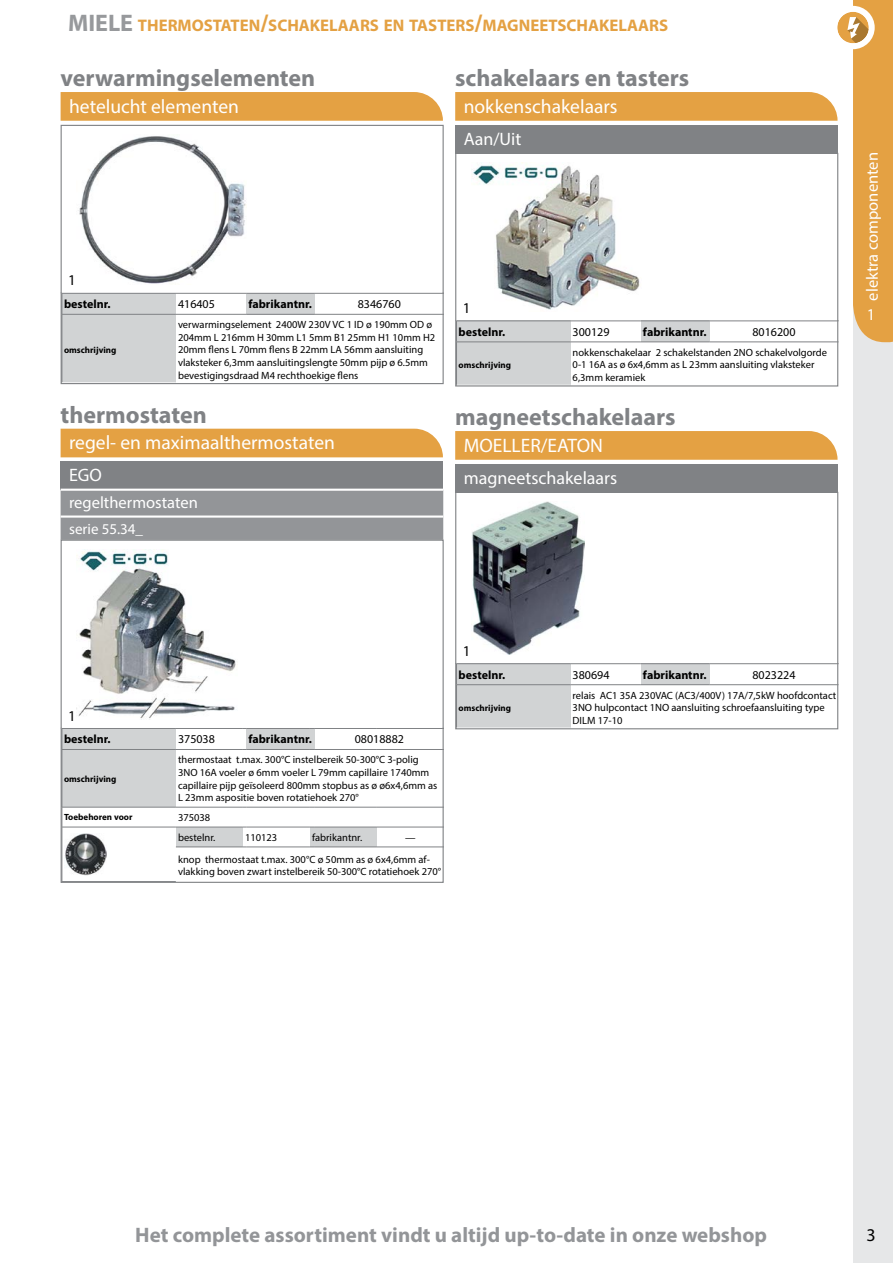
<style>
.page{position:relative;width:893px;height:1263px;background:#fff}
.page>*{position:absolute;margin:0;border:0;box-sizing:border-box;transform-origin:0 0}
.t1{font:700 24px "Myriad Pro";color:#808285}
.t2{font:700 21px "Myriad Pro";color:#939598}
.t3{font:19.5px "Myriad Pro";color:#fff}
.t4{font:18px "Myriad Pro";color:#fff}
.t5{font:18px "Myriad Pro";color:#000}
.t6{font:700 16.8px "Myriad Pro";color:#e4a143}
.t7{font:16.5px "Myriad Pro";color:#fff}
.t8{font:15px "Myriad Pro";color:#fff}
.t9{font:15px "Myriad Pro";color:#000}
.t10{font:700 12px "Myriad Pro";color:#000}
.t11{font:12px "Myriad Pro";color:#000}
.t12{font:10.5px/12.6px "Myriad Pro";color:#000}
.t13{font:700 9px "Myriad Pro";color:#000}
.s1{font-size:24px;color:#97999c}
.s2{font-size:24px}
</style>
<div class="page">
<div style="left:853px;top:0;width:40px;height:1263px;background:#e6e7e8"></div>
<div style="left:837px;top:12px;width:32px;height:31px;background:#e4a143;border-radius:50%"></div>
<svg style="left:847px;top:0;width:46px;height:342px;background:#e7af61"></svg>
<div style="left:61px;top:92px;width:382px;height:29px;background:#e4a143"></div>
<img style="left:78px;top:136px;width:168px;height:148px">
<div style="left:61px;top:125px;width:383px;height:169px;border:1px solid #808285"></div>
<div style="left:62px;top:293px;width:114px;height:21px;background:#d1d3d4"></div>
<div style="left:246px;top:293px;width:69px;height:21px;background:#d1d3d4"></div>
<div style="left:62px;top:314px;width:114px;height:69px;background:#d1d3d4"></div>
<hr style="left:62px;top:314px;width:114px;height:1px;background:#808285">
<hr style="left:176px;top:314px;width:70px;height:1px;background:#808285">
<hr style="left:246px;top:314px;width:69px;height:1px;background:#808285">
<hr style="left:315px;top:314px;width:129px;height:1px;background:#808285">
<div style="left:61px;top:292px;width:383px;height:92px;border:1px solid #808285"></div>
<div style="left:61px;top:462px;width:382px;height:28px;background:#808285"></div>
<div style="left:61px;top:491px;width:382px;height:49px;background:#939598"></div>
<hr style="left:61px;top:489px;width:382px;height:2px;background:#fff">
<hr style="left:61px;top:515px;width:382px;height:3px;background:#fff">
<div style="left:61px;top:429px;width:382px;height:28px;background:#e4a143"></div>
<img style="left:78px;top:549px;width:158px;height:170px">
<div style="left:61px;top:540px;width:383px;height:189px;border:1px solid #808285"></div>
<div style="left:62px;top:728px;width:114px;height:21px;background:#d1d3d4"></div>
<div style="left:246px;top:728px;width:69px;height:21px;background:#d1d3d4"></div>
<div style="left:62px;top:749px;width:114px;height:58px;background:#d1d3d4"></div>
<hr style="left:62px;top:749px;width:114px;height:1px;background:#808285">
<hr style="left:176px;top:749px;width:67px;height:1px;background:#808285">
<hr style="left:246px;top:749px;width:64px;height:1px;background:#808285">
<hr style="left:315px;top:749px;width:62px;height:1px;background:#808285">
<hr style="left:377px;top:749px;width:67px;height:1px;background:#808285">
<svg style="left:63px;top:807px;width:379px;height:69px"></svg>
<img style="left:64px;top:833px;width:43px;height:42px">
<div style="left:61px;top:727px;width:383px;height:156px;border:1px solid #808285"></div>
<div style="left:455px;top:125px;width:383px;height:28px;background:#808285"></div>
<div style="left:455px;top:92px;width:382px;height:29px;background:#e4a143"></div>
<img style="left:473px;top:162px;width:167px;height:148px">
<div style="left:455px;top:153px;width:383px;height:168px;border:1px solid #808285"></div>
<div style="left:456px;top:321px;width:114px;height:21px;background:#d1d3d4"></div>
<div style="left:641px;top:321px;width:68px;height:21px;background:#d1d3d4"></div>
<div style="left:456px;top:342px;width:114px;height:43px;background:#d1d3d4"></div>
<hr style="left:456px;top:342px;width:114px;height:1px;background:#808285">
<hr style="left:570px;top:342px;width:71px;height:1px;background:#808285">
<hr style="left:641px;top:342px;width:68px;height:1px;background:#808285">
<hr style="left:709px;top:342px;width:129px;height:1px;background:#808285">
<div style="left:455px;top:320px;width:383px;height:66px;border:1px solid #808285"></div>
<div style="left:455px;top:464px;width:383px;height:28px;background:#808285"></div>
<div style="left:455px;top:431px;width:382px;height:29px;background:#e4a143"></div>
<img style="left:472px;top:501px;width:112px;height:153px">
<div style="left:455px;top:492px;width:383px;height:172px;border:1px solid #808285"></div>
<div style="left:456px;top:664px;width:114px;height:21px;background:#d1d3d4"></div>
<div style="left:641px;top:664px;width:68px;height:21px;background:#d1d3d4"></div>
<div style="left:456px;top:685px;width:114px;height:43px;background:#d1d3d4"></div>
<hr style="left:456px;top:684px;width:114px;height:1px;background:#808285">
<hr style="left:570px;top:684px;width:71px;height:1px;background:#808285">
<hr style="left:641px;top:684px;width:68px;height:1px;background:#808285">
<hr style="left:709px;top:684px;width:129px;height:1px;background:#808285">
<div style="left:455px;top:662px;width:383px;height:67px;border:1px solid #808285"></div>
<h3 class="t6" style="left:68px;top:14px;width:602px"><span class="s1">MIELE</span> THERMOSTATEN<span class="s2">/</span>SCHAKELAARS EN TASTERS<span class="s2">/</span>MAGNEETSCHAKELAARS</h3>
<h1 class="t1" style="left:61px;top:62px;width:256px">verwarmingselementen</h1>
<h3 class="t3" style="left:69px;top:94px;width:171px">hetelucht elementen</h3>
<h1 class="t1" style="left:455px;top:62px;width:236px">schakelaars en tasters</h1>
<h3 class="t3" style="left:464px;top:94px;width:155px">nokkenschakelaars</h3>
<h3 class="t4" style="left:464px;top:127px;width:59px">Aan/Uit</h3>
<h3 class="t9" style="left:68px;top:271px;width:9px">1</h3>
<p class="t10" style="left:64px;top:296px;width:48px">bestelnr.</p>
<p class="t11" style="left:178px;top:297px;width:38px">416405</p>
<p class="t10" style="left:248px;top:296px;width:65px">fabrikantnr.</p>
<p class="t11" style="left:358px;top:297px;width:45px">8346760</p>
<p class="t13" style="left:64px;top:344px;width:54px">omschrijving</p>
<p class="t12" style="left:178px;top:318px;width:259px">verwarmingselement 2400W 230V VC 1 ID ø 190mm OD ø 204mm L 216mm H 30mm L1 5mm B1 25mm H1 10mm H2<br>20mm flens L 70mm flens B 22mm LA 56mm aansluiting vlaksteker 6,3mm aansluitingslengte 50mm pijp ø 6.5mm bevestigingsdraad M4 rechthoekige flens</p>
<h1 class="t1" style="left:61px;top:399px;width:148px">thermostaten</h1>
<h3 class="t3" style="left:69px;top:431px;width:267px">regel- en maximaalthermostaten</h3>
<h3 class="t4" style="left:69px;top:464px;width:34px">EGO</h3>
<h3 class="t7" style="left:69px;top:492px;width:130px">regelthermostaten</h3>
<h3 class="t8" style="left:69px;top:519px;width:76px">serie 55.34_</h3>
<h3 class="t9" style="left:463px;top:299px;width:9px">1</h3>
<p class="t10" style="left:459px;top:324px;width:48px">bestelnr.</p>
<p class="t11" style="left:573px;top:324px;width:38px">300129</p>
<p class="t10" style="left:643px;top:324px;width:65px">fabrikantnr.</p>
<p class="t11" style="left:752px;top:324px;width:45px">8016200</p>
<p class="t13" style="left:459px;top:359px;width:54px">omschrijving</p>
<p class="t12" style="left:573px;top:346px;width:256px">nokkenschakelaar 2 schakelstanden 2NO schakelvolgorde<br>0-1 16A as ø 6x4,6mm as L 23mm aansluiting vlaksteker<br>6,3mm keramiek</p>
<h1 class="t1" style="left:455px;top:401px;width:222px">magneetschakelaars</h1>
<h3 class="t3" style="left:464px;top:433px;width:141px">MOELLER/EATON</h3>
<h3 class="t4" style="left:464px;top:466px;width:155px">magneetschakelaars</h3>
<h3 class="t7" style="left:862px;top:301px;width:150px;rotate:-90deg">elektra componenten</h3>
<h3 class="t7" style="left:867px;top:305px;width:10px">1</h3>
<h3 class="t9" style="left:68px;top:706px;width:9px">1</h3>
<p class="t10" style="left:64px;top:732px;width:48px">bestelnr.</p>
<p class="t11" style="left:178px;top:732px;width:38px">375038</p>
<p class="t10" style="left:248px;top:732px;width:65px">fabrikantnr.</p>
<p class="t11" style="left:355px;top:732px;width:51px">08018882</p>
<p class="t13" style="left:64px;top:773px;width:54px">omschrijving</p>
<p class="t12" style="left:178px;top:753px;width:261px">thermostaat t.max. 300°C instelbereik 50-300°C 3-polig 3NO 16A voeler ø 6mm voeler L 79mm capillaire 1740mm capillaire pijp geïsoleerd 800mm stopbus as ø ø6x4,6mm as L 23mm aspositie boven rotatiehoek 270°</p>
<p class="t13" style="left:64px;top:811px;width:70px">Toebehoren voor</p>
<p class="t12" style="left:178px;top:807px;width:39px;line-height:19.8px">375038 bestelnr.</p>
<p class="t12" style="left:245px;top:831px;width:34px">110123</p>
<p class="t12" style="left:312px;top:831px;width:52px">fabrikantnr.</p>
<p class="t12" style="left:178px;top:826px;width:253px;line-height:21.9px;text-indent:227px">— knop thermostaat t.max. 300°C ø 50mm as ø 6x4,6mm af-</p>
<p class="t12" style="left:178px;top:865px;width:265px">vlakking boven zwart instelbereik 50-300°C rotatiehoek 270°</p>
<h3 class="t9" style="left:463px;top:641px;width:9px">1</h3>
<p class="t10" style="left:459px;top:667px;width:48px">bestelnr.</p>
<p class="t11" style="left:573px;top:667px;width:38px">380694</p>
<p class="t10" style="left:643px;top:667px;width:65px">fabrikantnr.</p>
<p class="t11" style="left:752px;top:667px;width:45px">8023224</p>
<p class="t13" style="left:459px;top:702px;width:54px">omschrijving</p>
<p class="t12" style="left:573px;top:689px;width:265px">relais AC1 35A 230VAC (AC3/400V) 17A/7,5kW hoofdcontact<br>3NO hulpcontact 1NO aansluiting schroefaansluiting type<br>DILM 17-10</p>
<h2 class="t2" style="left:135px;top:1221px;width:633px">Het complete assortiment vindt u altijd up-to-date in onze webshop</h2>
<h3 class="t5" style="left:866px;top:1224px;width:11px">3</h3>
</div>
